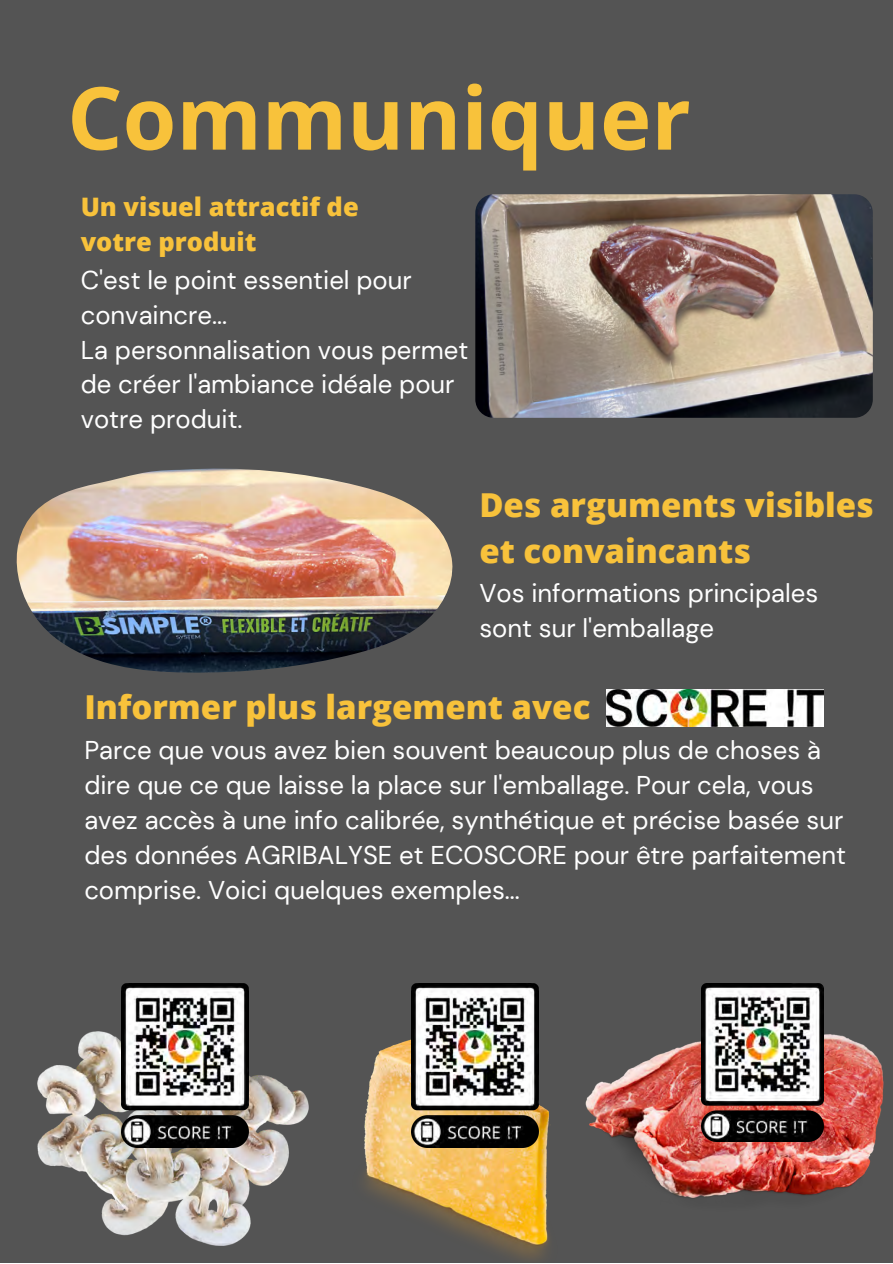
<style>
.page{position:relative;width:893px;height:1264px;background:#fff}
.page>*{position:absolute;margin:0;border:0;box-sizing:border-box;transform-origin:0 0}
.t1{font:700 87px "Open Sans";color:#f8c23b}
.t2{font:800 33px/45.6px "Open Sans";color:#f8c23b}
.t3{font:25.65px/34.8px "DM Sans";color:#fff}
.t4{font:800 25.5px/34.8px "Open Sans";color:#f8c23b}
</style>
<div class="page">
<div style="left:0;top:0;width:892px;height:1262px;background:#545454"></div>
<img style="left:17px;top:468px;width:435px;height:205px">
<img style="left:475px;top:194px;width:397px;height:224px;border-radius:19px">
<img style="left:606px;top:689px;width:217px;height:37px">
<img style="left:364px;top:1005px;width:185px;height:255px">
<img style="left:585px;top:1031px;width:299px;height:168px">
<img style="left:37px;top:1031px;width:271px;height:214px">
<img style="left:121px;top:983px;width:127px;height:164px">
<img style="left:701px;top:983px;width:122px;height:158px">
<img style="left:411px;top:983px;width:127px;height:164px">
<h1 class="t1" style="left:67px;top:57px;width:625px">Communiquer</h1>
<p class="t4" style="left:81px;top:189px;width:279px">Un visuel attractif de votre produit</p>
<p class="t3" style="left:81px;top:263px;width:389px">C'est le point essentiel pour convaincre...<br>La personnalisation vous permet de créer l'ambiance idéale pour votre produit.</p>
<p class="t2" style="left:479px;top:482px;width:396px">Des arguments visibles et convaincants</p>
<p class="t3" style="left:479px;top:575px;width:340px">Vos informations principales sont sur l'emballage</p>
<p class="t2" style="left:84px;top:683px;width:507px">Informer plus largement avec</p>
<p class="t3" style="left:84px;top:733px;width:763px">Parce que vous avez bien souvent beaucoup plus de choses à dire que ce que laisse la place sur l'emballage. Pour cela, vous avez accès à une info calibrée, synthétique et précise basée sur des données AGRIBALYSE et ECOSCORE pour être parfaitement comprise. Voici quelques exemples...</p>
</div>
